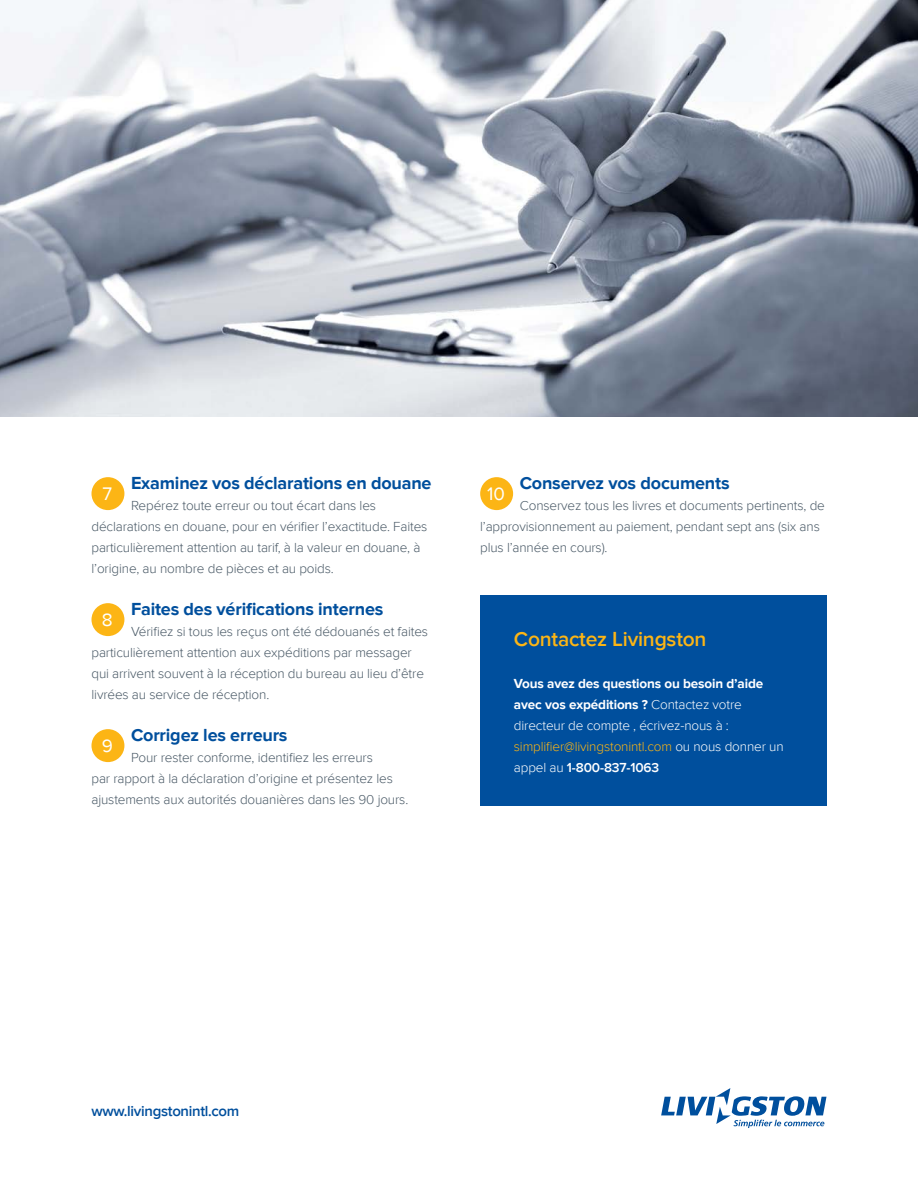
<style>
.page{position:relative;width:918px;height:1188px;background:#fff}
.page>*{position:absolute;margin:0;border:0;box-sizing:border-box;transform-origin:0 0}
.t1{font:600 21px "Proxima Nova";letter-spacing:-.01em;color:#fcb515}
.t2{font:18.75px "Proxima Nova";color:#fff}
.t3{font:700 18px "Proxima Nova";letter-spacing:-.01em;color:#004f9d}
.t4{font:600 15px "Proxima Nova";letter-spacing:-.02em;color:#004f9d}
.t5{font:300 13.5px/21px "Proxima Nova";letter-spacing:-.01em;color:#485865}
.t6{font:300 13.5px/21px "Proxima Nova";letter-spacing:-.01em;color:#fff}
.s1{font-weight:700}
.s2{color:#fcb515}
.s3{font-weight:600}
</style>
<div class="page">
<svg style="left:661px;top:1088px;width:166px;height:40px"></svg>
<img style="left:0;top:0;width:918px;height:417px">
<div style="left:91px;top:477px;width:33px;height:33px;background:#fcb515;border-radius:50%"></div>
<div style="left:91px;top:603px;width:33px;height:33px;background:#fcb515;border-radius:50%"></div>
<div style="left:91px;top:729px;width:33px;height:33px;background:#fcb515;border-radius:50%"></div>
<div style="left:480px;top:477px;width:33px;height:33px;background:#fcb515;border-radius:50%"></div>
<div style="left:480px;top:596px;width:347px;height:210px;background:#004f9d"></div>
<h3 class="t3" style="left:131px;top:473px;width:302px">Examinez vos déclarations en douane</h3>
<p class="t5" style="left:91px;top:495px;width:337px;text-indent:40px">Repérez toute erreur ou tout écart dans les déclarations en douane, pour en vérifier l’exactitude. Faites particulièrement attention au tarif, à la valeur en douane, à l’origine, au nombre de pièces et au poids.</p>
<h2 class="t2" style="left:102px;top:609px;width:12px">8</h2>
<h2 class="t2" style="left:102px;top:483px;width:11px">7</h2>
<h3 class="t3" style="left:131px;top:599px;width:254px">Faites des vérifications internes</h3>
<p class="t5" style="left:91px;top:621px;width:338px;text-indent:40px">Vérifiez si tous les reçus ont été dédouanés et faites particulièrement attention aux expéditions par messager qui arrivent souvent à la réception du bureau au lieu d’être livrées au service de réception.</p>
<h2 class="t2" style="left:102px;top:735px;width:13px">9</h2>
<h3 class="t3" style="left:131px;top:725px;width:158px">Corrigez les erreurs</h3>
<p class="t5" style="left:91px;top:747px;width:318px;text-indent:40px">Pour rester conforme, identifiez les erreurs<br>par rapport à la déclaration d’origine et présentez les ajustements aux autorités douanières dans les 90 jours.</p>
<h3 class="t3" style="left:520px;top:473px;width:212px">Conservez vos documents</h3>
<p class="t5" style="left:480px;top:495px;width:346px;text-indent:40px">Conservez tous les livres et documents pertinents, de l’approvisionnement au paiement, pendant sept ans (six ans plus l’année en cours).</p>
<h2 class="t2" style="left:487px;top:483px;width:19px">10</h2>
<h1 class="t1" style="left:514px;top:627px;width:194px">Contactez Livingston</h1>
<p class="t6" style="left:514px;top:673px;width:271px"><span class="s1">Vous avez des questions ou besoin d’aide avec vos expéditions ?</span> Contactez votre directeur de compte , écrivez-nous à : <span class="s2">simplifier@livingstonintl.com</span> ou nous donner un appel au <span class="s3">1-800-837-1063</span></p>
<p class="t4" style="left:91px;top:1102px;width:149px">www.livingstonintl.com</p>
</div>
